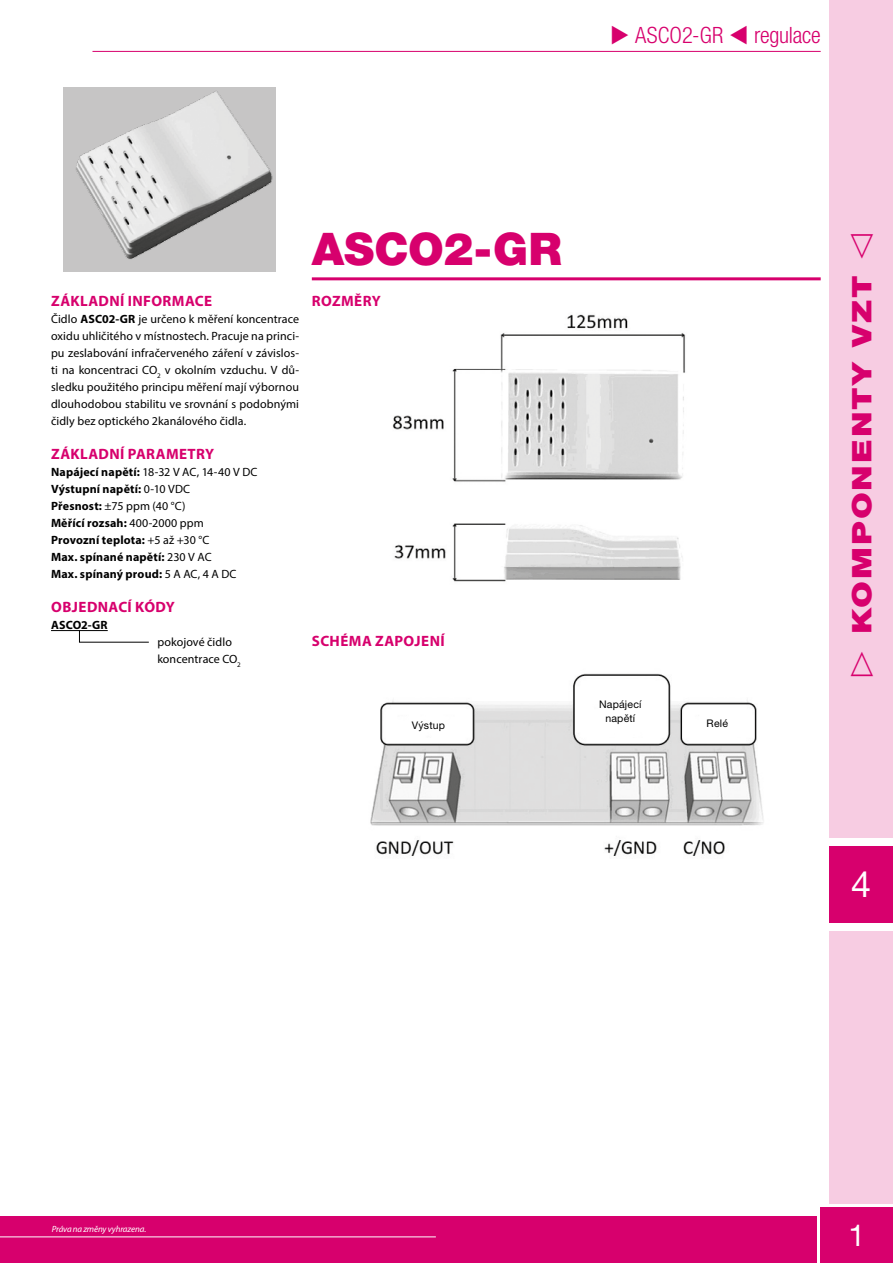
<style>
.page{position:relative;width:893px;height:1263px;background:#fff}
.page>*{position:absolute;margin:0;border:0;box-sizing:border-box;transform-origin:0 0}
.t1{font:900 45px "Helvetica Neue LT Pro";color:#d7006d}
.t2{font:36px "Helvetica Neue LT Pro";color:#fff}
.t3{font:30px "Helvetica Neue LT Pro";color:#fff}
.t4{font:900 27px "Helvetica Neue LT Pro";letter-spacing:.055em;color:#d7006d;scale:1.25 1}
.t5{font:300 condensed 22.5px "Helvetica Neue LT Pro";letter-spacing:-.005em;color:#d7006d}
.t6{font:700 15px "Myriad Pro";letter-spacing:.03em;color:#d7006d}
.t7{font:12px/17px "Myriad Pro";letter-spacing:.005em;color:#000;text-align:justify}
.t8{font:700 12px/17px "Myriad Pro";letter-spacing:.015em;color:#000}
.t9{font:10.5px/13.5px "Helvetica Neue LT Pro";letter-spacing:.015em;color:#000;text-align:center}
.t10{font:italic 9px "Myriad Pro";letter-spacing:-.015em;color:#fff}
.s1{font-weight:700}
.s2{font-weight:400}
</style>
<div class="page">
<div style="left:829px;top:931px;width:64px;height:272px;background:#f7cce2"></div>
<div style="left:821px;top:1208px;width:72px;height:55px;background:#d7006d"></div>
<div style="left:0;top:1216px;width:816px;height:47px;background:#d7006d"></div>
<div style="left:829px;top:0;width:64px;height:838px;background:#f7cce2"></div>
<hr style="left:0;top:1236px;width:436px;height:1px;background:#fff">
<hr style="left:92px;top:51px;width:729px;height:1px;background:#d7006d">
<div style="left:829px;top:846px;width:64px;height:77px;background:#d7006d"></div>
<hr style="left:312px;top:277px;width:509px;height:3px;background:#d7006d">
<hr style="left:51px;top:630px;width:57px;height:1px;background:#000">
<div style="left:63px;top:87px;width:212px;height:184px;background:#c6c5c5"></div>
<img style="left:76px;top:91px;width:197px;height:168px">
<svg style="left:79px;top:630px;width:70px;height:13px"></svg>
<img style="left:392px;top:314px;width:294px;height:268px">
<img style="left:370px;top:673px;width:394px;height:183px">
<h3 class="t5" style="left:610px;top:22px;width:212px">◆ ASCO2-GR ▼ regulace</h3>
<p class="t6" style="left:51px;top:291px;width:162px">ZÁKLADNÍ INFORMACE</p>
<p class="t7" style="left:51px;top:310px;width:250px">Čidlo <span class="s1">ASC02-GR</span> je určeno k měření koncentrace oxidu uhličitého v místnostech. Pracuje na princi&shy;pu zeslabování infračerveného záření v závislos&shy;ti na koncentraci CO<sub>2</sub> v okolním vzduchu. V dů&shy;sledku použitého principu měření mají výbornou dlouhodobou stabilitu ve srovnání s podobnými čidly bez optického 2kanálového čidla.</p>
<p class="t6" style="left:51px;top:444px;width:164px">ZÁKLADNÍ PARAMETRY</p>
<p class="t8" style="left:51px;top:463px;width:208px">Napájecí napětí: <span class="s2">18-32 V AC, 14-40 V DC<br></span>Výstupní napětí: <span class="s2">0-10 VDC<br></span>Přesnost: <span class="s2">±75 ppm (40 °C)<br></span>Měřící rozsah: <span class="s2">400-2000 ppm<br></span>Provozní teplota: <span class="s2">+5 až +30 °C<br></span>Max. spínané napětí: <span class="s2">230 V AC<br></span>Max. spínaný proud: <span class="s2">5 A AC, 4 A DC</span></p>
<p class="t6" style="left:51px;top:597px;width:125px">OBJEDNACÍ KÓDY</p>
<p class="t8" style="left:51px;top:616px;width:58px">ASCO2-GR</p>
<p class="t7" style="left:157px;top:634px;width:85px">pokojové čidlo koncentrace CO<sub>2</sub></p>
<h1 class="t1" style="left:312px;top:222px;width:251px">ASCO2-GR</h1>
<p class="t6" style="left:312px;top:291px;width:70px">ROZMĚRY</p>
<p class="t6" style="left:312px;top:631px;width:134px">SCHÉMA ZAPOJENÍ</p>
<p class="t9" style="left:412px;top:718px;width:35px">Výstup</p>
<p class="t9" style="left:599px;top:698px;width:44px">Napájecí napětí</p>
<p class="t9" style="left:707px;top:717px;width:23px">Relé</p>
<h3 class="t4" style="left:846px;top:634px;width:324px;rotate:-90deg">KOMPONENTY VZT ❖</h3>
<h2 class="t2" style="left:851px;top:863px;width:22px">4</h2>
<p class="t10" style="left:52px;top:1224px;width:96px">Práva na změny vyhrazena.</p>
<h3 class="t3" style="left:848px;top:1217px;width:18px">1</h3>
</div>
